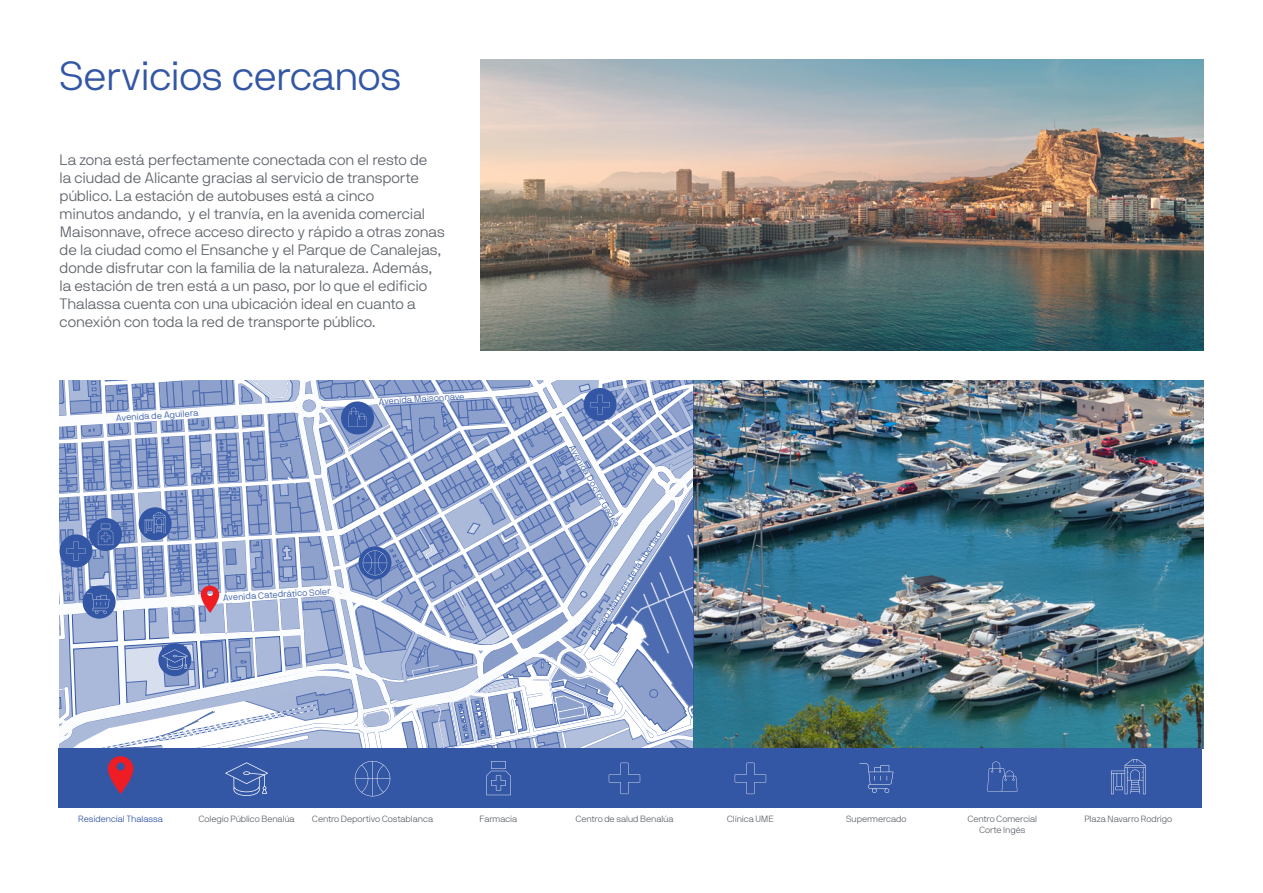
<style>
.page{position:relative;width:1263px;height:893px;background:#fff}
.page>*{position:absolute;margin:0;border:0;box-sizing:border-box;transform-origin:0 0}
.t1{font:300 40.5px "NB International Pro";letter-spacing:-.015em;color:#3356a5}
.t2{font:300 15px/18px "NB International Pro";letter-spacing:-.01em;color:#60656c}
.t3{font:300 9px/10.8px "NB International Pro";letter-spacing:-.01em;color:#60656c;text-align:center}
.t4{font:300 9px "NB International Pro";letter-spacing:-.015em;color:#3356a5}
</style>
<div class="page">
<img style="left:480px;top:60px;width:723px;height:291px">
<img style="left:693px;top:381px;width:510px;height:367px">
<svg style="left:60px;top:381px;width:633px;height:367px"></svg>
<div style="left:60px;top:534px;width:33px;height:33px;background:#3356a5;border-radius:50%"></div>
<svg style="left:66px;top:541px;width:20px;height:20px"></svg>
<div style="left:584px;top:388px;width:33px;height:33px;background:#3356a5;border-radius:50%"></div>
<svg style="left:590px;top:395px;width:20px;height:19px"></svg>
<div style="left:89px;top:518px;width:33px;height:33px;background:#3356a5;border-radius:50%"></div>
<svg style="left:98px;top:524px;width:15px;height:21px"></svg>
<svg style="left:358px;top:546px;width:33px;height:33px"></svg>
<svg style="left:363px;top:550px;width:24px;height:25px"></svg>
<div style="left:341px;top:401px;width:33px;height:33px;background:#3356a5;border-radius:50%"></div>
<svg style="left:348px;top:408px;width:19px;height:18px"></svg>
<svg style="left:139px;top:507px;width:33px;height:33px"></svg>
<svg style="left:145px;top:512px;width:20px;height:21px"></svg>
<svg style="left:68px;top:586px;width:236px;height:132px"></svg>
<div style="left:58px;top:748px;width:1144px;height:60px;background:#3356a5"></div>
<svg style="left:108px;top:756px;width:25px;height:38px"></svg>
<svg style="left:609px;top:763px;width:31px;height:31px"></svg>
<svg style="left:735px;top:763px;width:31px;height:31px"></svg>
<svg style="left:987px;top:761px;width:30px;height:31px"></svg>
<svg style="left:486px;top:761px;width:25px;height:34px"></svg>
<svg style="left:225px;top:762px;width:43px;height:34px"></svg>
<svg style="left:1111px;top:759px;width:34px;height:35px"></svg>
<svg style="left:355px;top:761px;width:35px;height:35px"></svg>
<svg style="left:859px;top:763px;width:34px;height:30px"></svg>
<h1 class="t1" style="left:60px;top:53px;width:344px">Servicios cercanos</h1>
<p class="t2" style="left:60px;top:151px;width:387px">La zona está perfectamente conectada con el resto de<br>la ciudad de Alicante gracias al servicio de transporte público. La estación de autobuses está a cinco<br>minutos andando, y el tranvía, en la avenida comercial Maisonnave, ofrece acceso directo y rápido a otras zonas de la ciudad como el Ensanche y el Parque de Canalejas, donde disfrutar con la familia de la naturaleza. Además, la estación de tren está a un paso, por lo que el edificio Thalassa cuenta con una ubicación ideal en cuanto a conexión con toda la red de transporte público.</p>
<p class="t4" style="left:116px;top:413px;width:84px;rotate:-4deg">Avenida de Aguilera</p>
<p class="t4" style="left:378px;top:397px;width:88px;rotate:-4deg">Avenida Maisonnave</p>
<p class="t4" style="left:222px;top:593px;width:109px;rotate:-4deg">Avenida Catedrático Soler</p>
<p class="t4" style="left:576px;top:443px;width:95px;rotate:60deg">Avenida Doctor Gadea</p>
<p class="t4" style="left:589px;top:632px;width:124px;rotate:-57deg">Paseo Mártires de la Libertad</p>
<p class="t4" style="left:78px;top:814px;width:86px">Residencial Thalassa</p>
<p class="t3" style="left:575px;top:814px;width:100px">Centro de salud Benalúa</p>
<p class="t3" style="left:727px;top:814px;width:49px">Clínica UME</p>
<p class="t3" style="left:967px;top:814px;width:71px">Centro Comercial<br>Corte Ingés</p>
<p class="t3" style="left:198px;top:814px;width:98px">Colegio Público Benalúa</p>
<p class="t3" style="left:312px;top:814px;width:123px">Centro Deportivo Costablanca</p>
<p class="t3" style="left:480px;top:814px;width:39px">Farmacia</p>
<p class="t3" style="left:846px;top:814px;width:62px">Supermercado</p>
<p class="t3" style="left:1084px;top:814px;width:89px">Plaza Navarro Rodrigo</p>
</div>
